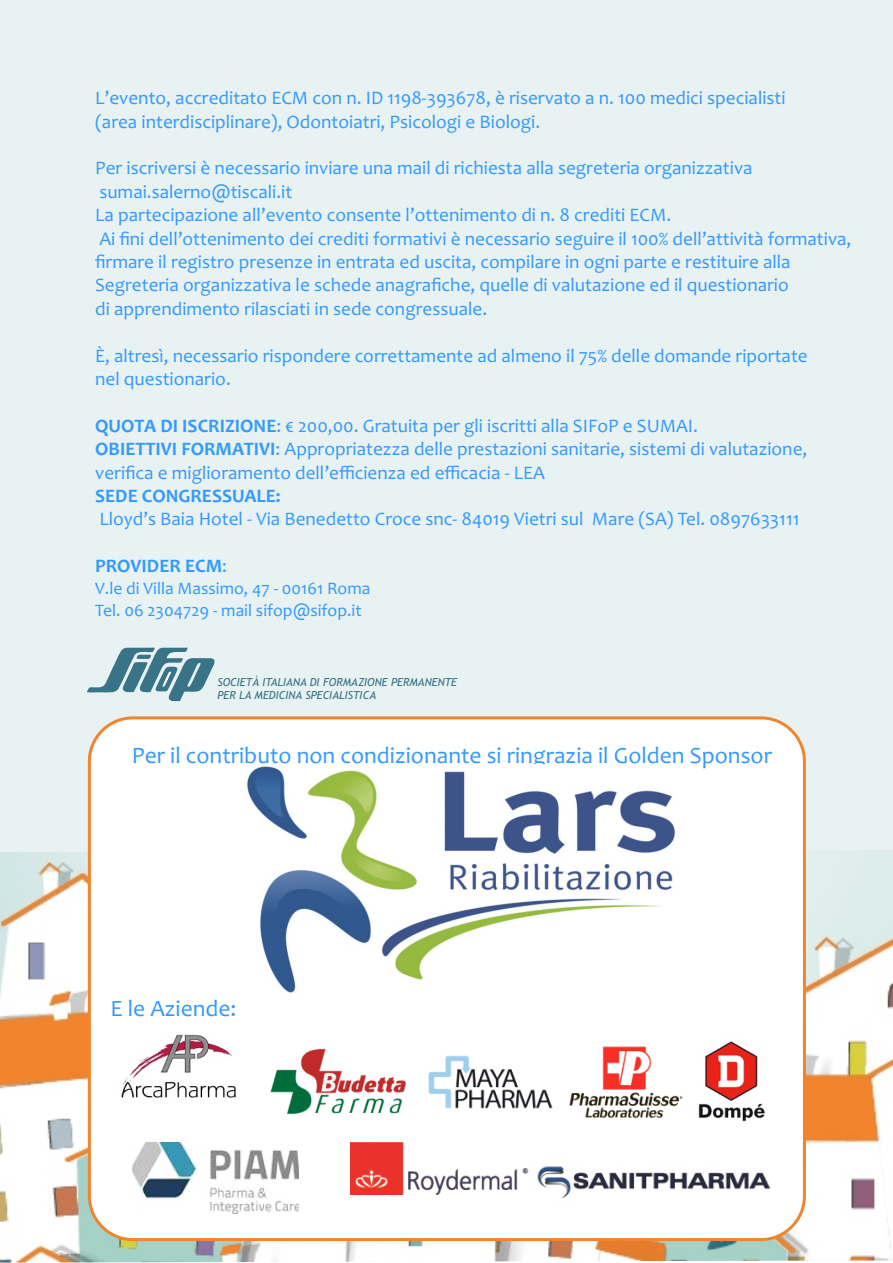
<style>
.page{position:relative;width:893px;height:1263px;background:#fff}
.page>*{position:absolute;margin:0;border:0;box-sizing:border-box;transform-origin:0 0}
.t1{font:23.55px "Candara";color:#39f}
.t2{font:19.2px/23.4px "Candara";color:#39f}
.t3{font:700 19.2px "Candara";color:#39f}
.t4{font:17.55px/21.5px "Candara";color:#39f}
.t5{font:italic 11.1px/12.9px "Trebuchet MS";color:#387387}
.s1{font-weight:700}
.s2{font-weight:400}
</style>
<div class="page">
<div style="left:0;top:0;width:893px;height:850px;background:#e8f2f2"></div>
<img style="left:0;top:850px;width:893px;height:413px">
<div style="left:88px;top:716px;width:718px;height:525px;background:#fff;border:3px solid #f1842c;border-radius:43px"></div>
<img style="left:132px;top:1142px;width:166px;height:72px">
<img style="left:121px;top:1034px;width:115px;height:64px">
<img style="left:428px;top:1055px;width:125px;height:54px">
<img style="left:698px;top:1041px;width:67px;height:81px">
<img style="left:350px;top:1143px;width:179px;height:52px">
<img style="left:247px;top:766px;width:429px;height:227px">
<img style="left:569px;top:1046px;width:114px;height:73px">
<img style="left:537px;top:1166px;width:234px;height:32px">
<svg style="left:87px;top:647px;width:128px;height:54px;background:#93b5be"></svg>
<img style="left:270px;top:1048px;width:137px;height:67px">
<p class="t2" style="left:95px;top:88px;width:692px">L’evento, accreditato ECM con n. ID 1198-393678, è riservato a n. 100 medici specialisti (area interdisciplinare), Odontoiatri, Psicologi e Biologi.</p>
<p class="t2" style="left:95px;top:158px;width:758px">Per iscriversi è necessario inviare una mail di richiesta alla segreteria organizzativa sumai.salerno@tiscali.it<br>La partecipazione all’evento consente l’ottenimento di n. 8 crediti ECM.<br>Ai fini dell’ottenimento dei crediti formativi è necessario seguire il 100% dell’attività formativa, firmare il registro presenze in entrata ed uscita, compilare in ogni parte e restituire alla Segreteria organizzativa le schede anagrafiche, quelle di valutazione ed il questionario<br>di apprendimento rilasciati in sede congressuale.</p>
<p class="t2" style="left:95px;top:346px;width:714px">È, altresì, necessario rispondere correttamente ad almeno il 75% delle domande riportate nel questionario.</p>
<p class="t2" style="left:95px;top:416px;width:714px"><span class="s1">QUOTA DI ISCRIZIONE</span>: € 200,00. Gratuita per gli iscritti alla SIFoP e SUMAI.<br><span class="s1">OBIETTIVI FORMATIVI</span>: Appropriatezza delle prestazioni sanitarie, sistemi di valutazione, verifica e miglioramento dell’efficienza ed efficacia - LEA</p>
<p class="t3" style="left:95px;top:488px;width:187px">SEDE CONGRESSUALE:</p>
<p class="t2" style="left:99px;top:509px;width:702px">Lloyd’s Baia Hotel - Via Benedetto Croce snc- 84019 Vietri sul Mare (SA) Tel. 0897633111</p>
<p class="t3" style="left:95px;top:558px;width:133px">PROVIDER ECM<span class="s2">:</span></p>
<p class="t4" style="left:95px;top:579px;width:277px">V.le di Villa Massimo, 47 - 00161 Roma<br>Tel. 06 2304729 - mail sifop@sifop.it</p>
<p class="t5" style="left:217px;top:677px;width:241px">SOCIETÀ ITALIANA DI FORMAZIONE PERMANENTE<br>PER LA MEDICINA SPECIALISTICA</p>
<p class="t1" style="left:132px;top:746px;width:642px">Per il contributo non condizionante si ringrazia il Golden Sponsor</p>
<p class="t1" style="left:110px;top:998px;width:127px">E le Aziende:</p>
</div>
